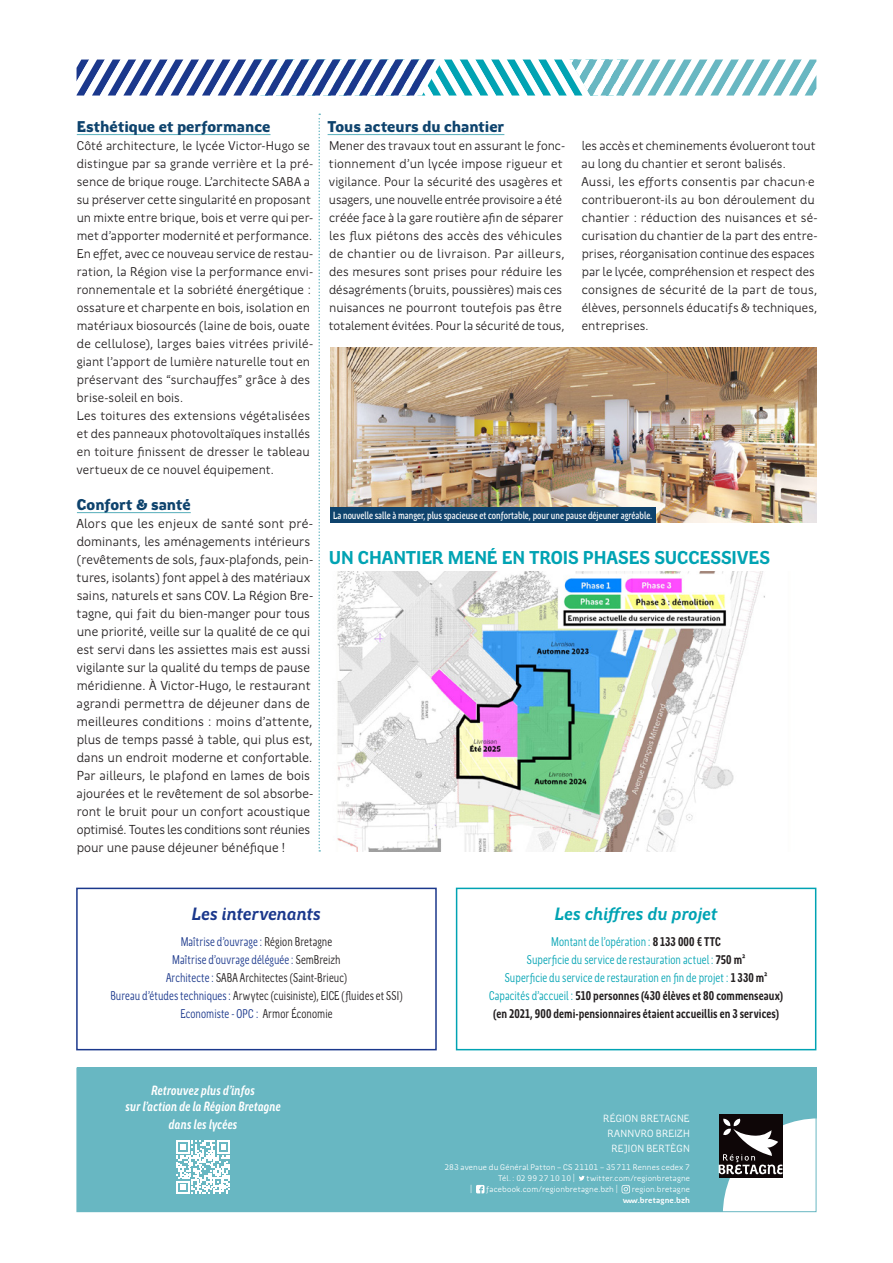
<style>
.page{position:relative;width:893px;height:1263px;background:#fff}
.page>*{position:absolute;margin:0;border:0;box-sizing:border-box;transform-origin:0 0}
.t1{font:700 18.75px "Region Bretagne New";letter-spacing:-.01em;color:#00a3b3}
.t2{font:italic 700 18px "Region Bretagne New";letter-spacing:-.005em;color:#00a3b3}
.t3{font:italic 700 18px "Region Bretagne New";color:#1b388c}
.t4{font:900 15.75px "Region Bretagne New";letter-spacing:-.005em;color:#0e436d}
.t5{font:italic 700 13.5px/15.8px "Region Bretagne Cond New";letter-spacing:.01em;color:#fff;text-align:center}
.t6{font:13.2px/18px "Region Bretagne New";color:#231f20}
.t7{font:12.75px/18px "Region Bretagne New";letter-spacing:.005em;color:#231f20}
.t8{font:12.75px "Region Bretagne Cond New";letter-spacing:.005em;color:#00a3b3}
.t9{font:700 12.75px "Region Bretagne Cond New";letter-spacing:.01em;color:#231f20}
.t10{font:12.75px "Region Bretagne Cond New";letter-spacing:.005em;color:#231f20}
.t11{font:12.75px "Region Bretagne Cond New";letter-spacing:.005em;color:#1b388c}
.t12{font:500 10.5px "Region Bretagne Cond New";color:#fff}
.t13{font:10.5px "Region Bretagne New";letter-spacing:.015em;color:#fff}
.t14{font:8.25px "Region Bretagne New";letter-spacing:.015em;color:#fff}
.t15{font:8.25px "Region Bretagne New";letter-spacing:-.01em;color:#fff}
.t16{font:700 8.25px "Region Bretagne New";letter-spacing:.015em;color:#fff}
.s1{color:#231f20}
.s2{color:#1b388c}
.s3{font-weight:700;color:#231f20}
.s4{font-weight:400;color:#00a3b3}
</style>
<div class="page">
<div style="left:77px;top:1068px;width:739px;height:144px;background:#68b7c2"></div>
<div style="left:719px;top:1114px;width:63px;height:64px;background:#0e0607"></div>
<svg style="left:719px;top:1118px;width:98px;height:95px"></svg>
<svg style="left:579px;top:1176px;width:6px;height:4px"></svg>
<svg style="left:476px;top:1185px;width:8px;height:8px"></svg>
<svg style="left:622px;top:1185px;width:8px;height:8px"></svg>
<div style="left:77px;top:1068px;width:739px;height:144px;border:1px solid #68b7c2"></div>
<svg style="left:177px;top:1140px;width:53px;height:54px"></svg>
<hr style="left:77px;top:134px;width:193px;height:1px;background:#68b7c2">
<hr style="left:77px;top:512px;width:114px;height:1px;background:#68b7c2">
<hr style="left:328px;top:134px;width:176px;height:1px;background:#68b7c2">
<svg style="left:318px;top:114px;width:2px;height:738px"></svg>
<div style="left:456px;top:888px;width:360px;height:162px;border:2px solid #00a3b3"></div>
<div style="left:76px;top:888px;width:361px;height:162px;border:2px solid #1b388c"></div>
<img style="left:330px;top:348px;width:486px;height:174px">
<div style="left:330px;top:507px;width:326px;height:15px;background:#0e436d"></div>
<img style="left:337px;top:571px;width:428px;height:281px">
<svg style="left:77px;top:60px;width:739px;height:36px"></svg>
<p class="t4" style="left:77px;top:118px;width:195px">Esthétique et performance</p>
<p class="t7" style="left:77px;top:136px;width:238px">Côté architecture, le lycée Victor-Hugo se distingue par sa grande verrière et la pré&shy;sence de brique rouge. L’architecte SABA a su préserver cette singularité en proposant un mixte entre brique, bois et verre qui per&shy;met d’apporter modernité et performance.</p>
<p class="t7" style="left:77px;top:244px;width:238px">En effet, avec ce nouveau service de restau&shy;ration, la Région vise la performance envi&shy;ronnementale et la sobriété énergétique : ossature et charpente en bois, isolation en matériaux biosourcés (laine de bois, ouate de cellulose), larges baies vitrées privilé&shy;giant l’apport de lumière naturelle tout en préservant des “surchauffes” grâce à des brise-soleil en bois.</p>
<p class="t7" style="left:77px;top:406px;width:235px;text-align:justify">Les toitures des extensions végétalisées et des panneaux photovoltaïques installés en toiture finissent de dresser le tableau vertueux de ce nouvel équipement.</p>
<p class="t4" style="left:77px;top:496px;width:115px">Confort &amp; santé</p>
<p class="t6" style="left:76px;top:514px;width:238px">Alors que les enjeux de santé sont pré&shy;dominants, les aménagements intérieurs (revêtements de sols, faux-plafonds, pein&shy;tures, isolants) font appel à des matériaux sains, naturels et sans COV. La Région Bre&shy;tagne, qui fait du bien-manger pour tous une priorité, veille sur la qualité de ce qui est servi dans les assiettes mais est aussi vigilante sur la qualité du temps de pause méridienne. À Victor-Hugo, le restaurant agrandi permettra de déjeuner dans de meilleures conditions : moins d’attente, plus de temps passé à table, qui plus est, dans un endroit moderne et confortable.<br>Par ailleurs, le plafond en lames de bois ajourées et le revêtement de sol absorbe&shy;ront le bruit pour un confort acoustique optimisé. Toutes les conditions sont réunies pour une pause déjeuner bénéfique !</p>
<p class="t4" style="left:328px;top:118px;width:178px">Tous acteurs du chantier</p>
<p class="t7" style="left:329px;top:136px;width:238px">Mener des travaux tout en assurant le fonc&shy;tionnement d’un lycée impose rigueur et vigilance. Pour la sécurité des usagères et usagers, une nouvelle entrée provisoire a été créée face à la gare routière afin de séparer les flux piétons des accès des véhicules de chantier ou de livraison. Par ailleurs, des mesures sont prises pour réduire les désagréments (bruits, poussières) mais ces nuisances ne pourront toutefois pas être totalement évitées. Pour la sécurité de tous,</p>
<p class="t7" style="left:582px;top:136px;width:235px">les accès et cheminements évolueront tout au long du chantier et seront balisés.</p>
<p class="t7" style="left:581px;top:172px;width:238px">Aussi, les efforts consentis par chacun·e contribueront-ils au bon déroulement du chantier : réduction des nuisances et sé&shy;curisation du chantier de la part des entre&shy;prises, réorganisation continue des espaces par le lycée, compréhension et respect des consignes de sécurité de la part de tous, élèves, personnels éducatifs &amp; techniques, entreprises.</p>
<p class="t12" style="left:333px;top:510px;width:321px">La nouvelle salle à manger, plus spacieuse et confortable, pour une pause déjeuner agréable.</p>
<p class="t1" style="left:329px;top:547px;width:443px">UN CHANTIER MENÉ EN TROIS PHASES SUCCESSIVES</p>
<p class="t3" style="left:192px;top:904px;width:131px">Les intervenants</p>
<p class="t11" style="left:181px;top:935px;width:153px">Maîtrise d’ouvrage: <span class="s1">Région Bretagne</span></p>
<p class="t11" style="left:172px;top:953px;width:170px">Maîtrise d’ouvrage déléguée: <span class="s1">SemBreizh</span></p>
<p class="t10" style="left:166px;top:971px;width:182px"><span class="s2">Architecte:</span> SABA Architectes (Saint-Brieuc)</p>
<p class="t10" style="left:110px;top:989px;width:294px"><span class="s2">Bureau d’études techniques:</span> Arwytec (cuisiniste), EICE (fluides et SSI)</p>
<p class="t11" style="left:180px;top:1007px;width:154px">Economiste - OPC : <span class="s1">Armor Économie</span></p>
<p class="t5" style="left:125px;top:1083px;width:157px">Retrouvez plus d’infos<br>sur l’action de la Région Bretagne</p>
<p class="t5" style="left:169px;top:1116px;width:70px">dans les lycées</p>
<p class="t2" style="left:555px;top:904px;width:164px">Les chiffres du projet</p>
<p class="t8" style="left:551px;top:935px;width:171px">Montant de l’opération : <span class="s3">8 133 000 € TTC</span></p>
<p class="t8" style="left:527px;top:953px;width:220px">Superficie du service de restauration actuel : <span class="s3">750 m</span><sup>²</sup></p>
<p class="t8" style="left:505px;top:971px;width:264px">Superficie du service de restauration en fin de projet : <span class="s3">1 330 m</span><sup>²</sup></p>
<p class="t9" style="left:489px;top:989px;width:296px"><span class="s4">Capacités d’accueil :</span> 510 personnes (430 élèves et 80 commenseaux)</p>
<p class="t9" style="left:493px;top:1007px;width:287px">(en 2021, 900 demi-pensionnaires étaient accueillis en 3 services)</p>
<p class="t13" style="left:603px;top:1113px;width:88px">RÉGION BRETAGNE</p>
<p class="t13" style="left:608px;top:1128px;width:84px">RANNVRO BREIZH</p>
<p class="t13" style="left:611px;top:1143px;width:80px">REJION BERTÈGN</p>
<p class="t14" style="left:444px;top:1163px;width:247px">283 avenue du Général Patton – CS 21101 – 35711 Rennes cedex 7</p>
<p class="t15" style="left:498px;top:1173px;width:78px">Tél.: 02 99 27 10 10 |</p>
<p class="t14" style="left:586px;top:1173px;width:105px">twitter.com/regionbretagne</p>
<p class="t14" style="left:470px;top:1184px;width:4px">|</p>
<p class="t14" style="left:486px;top:1184px;width:133px">facebook.com/regionbretagne.bzh |</p>
<p class="t14" style="left:632px;top:1184px;width:60px">region.bretagne</p>
<p class="t16" style="left:623px;top:1196px;width:69px">www.bretagne.bzh</p>
</div>
